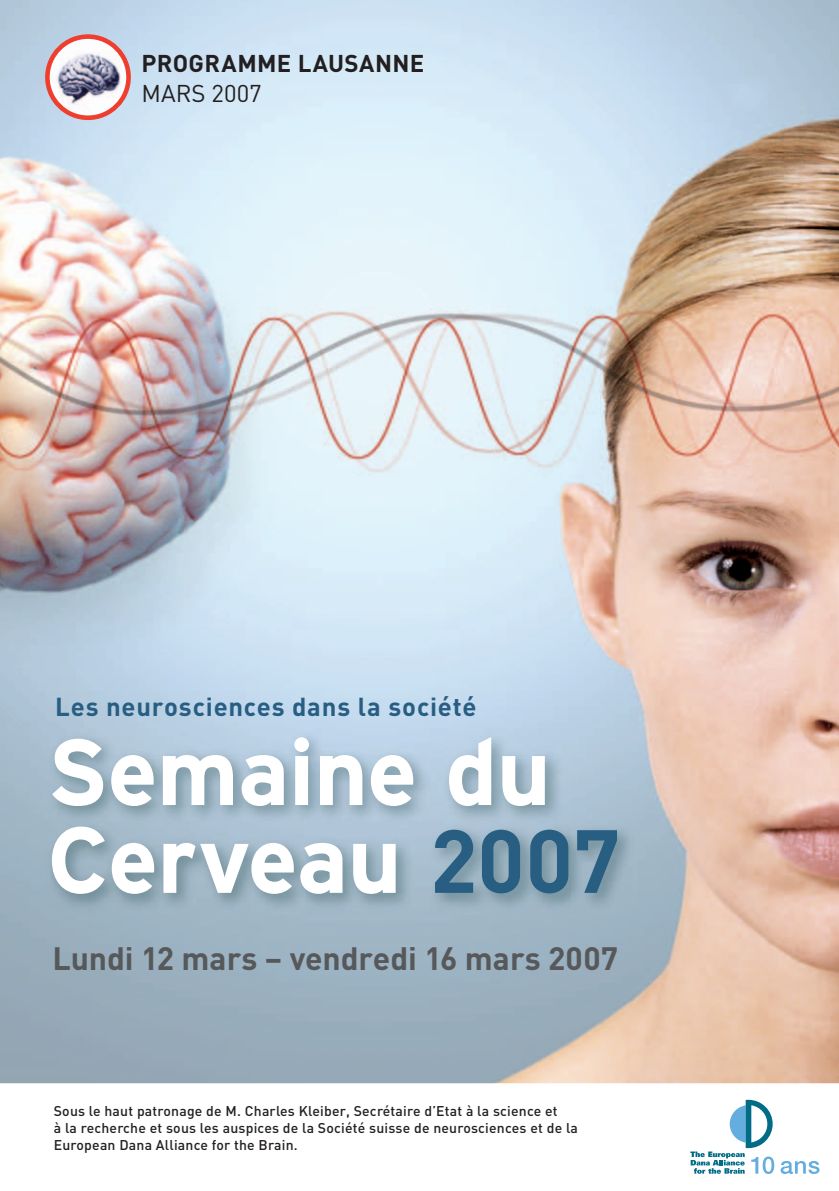
<style>
.page{position:relative;width:839px;height:1191px;background:#fff}
.page>*{position:absolute;margin:0;border:0;box-sizing:border-box;transform-origin:0 0}
.t1{font:700 93.2px/87.8px "Interstate";letter-spacing:-.01em;color:#fff}
.t2{font:700 32px "DIN";color:#57585a}
.t3{font:700 25.6px "DIN";letter-spacing:.03em;color:#275e82}
.t4{font:700 24px "DIN";letter-spacing:.01em;color:#231f20}
.t5{font:24px "DIN";color:#231f20}
.t6{font:500 14px/17px "DIN";letter-spacing:.015em;color:#231f20}
.s1{font-family:"DIN";font-size:88px;color:#275e82}
</style>
<div class="page">
<img style="left:0;top:0;width:839px;height:1083px">
<svg style="left:690px;top:1099px;width:84px;height:74px"></svg>
<svg style="left:781px;top:1161px;width:38px;height:12px"></svg>
<img style="left:43px;top:728px;width:594px;height:186px">
<img style="left:47px;top:37px;width:81px;height:80px;border-radius:50%">
<div style="left:45px;top:34px;width:86px;height:86px;border:5px solid #ef3e2e;border-radius:50%"></div>
<h3 class="t4" style="left:142px;top:55px;width:284px">PROGRAMME LAUSANNE</h3>
<h3 class="t5" style="left:142px;top:85px;width:122px">MARS 2007</h3>
<h3 class="t3" style="left:55px;top:697px;width:423px">Les neurosciences dans la société</h3>
<h1 class="t1" style="left:47px;top:734px;width:575px">Semaine du<br>Cerveau <span class="s1">2007</span></h1>
<h2 class="t2" style="left:52px;top:947px;width:567px">Lundi 12 mars – vendredi 16 mars 2007</h2>
<p class="t6" style="left:54px;top:1103px;width:526px">Sous le haut patronage de M. Charles Kleiber, Secrétaire d’Etat à la science et<br>à la recherche et sous les auspices de la Société suisse de neurosciences et de la<br>European Dana Alliance for the Brain.</p>
</div>
